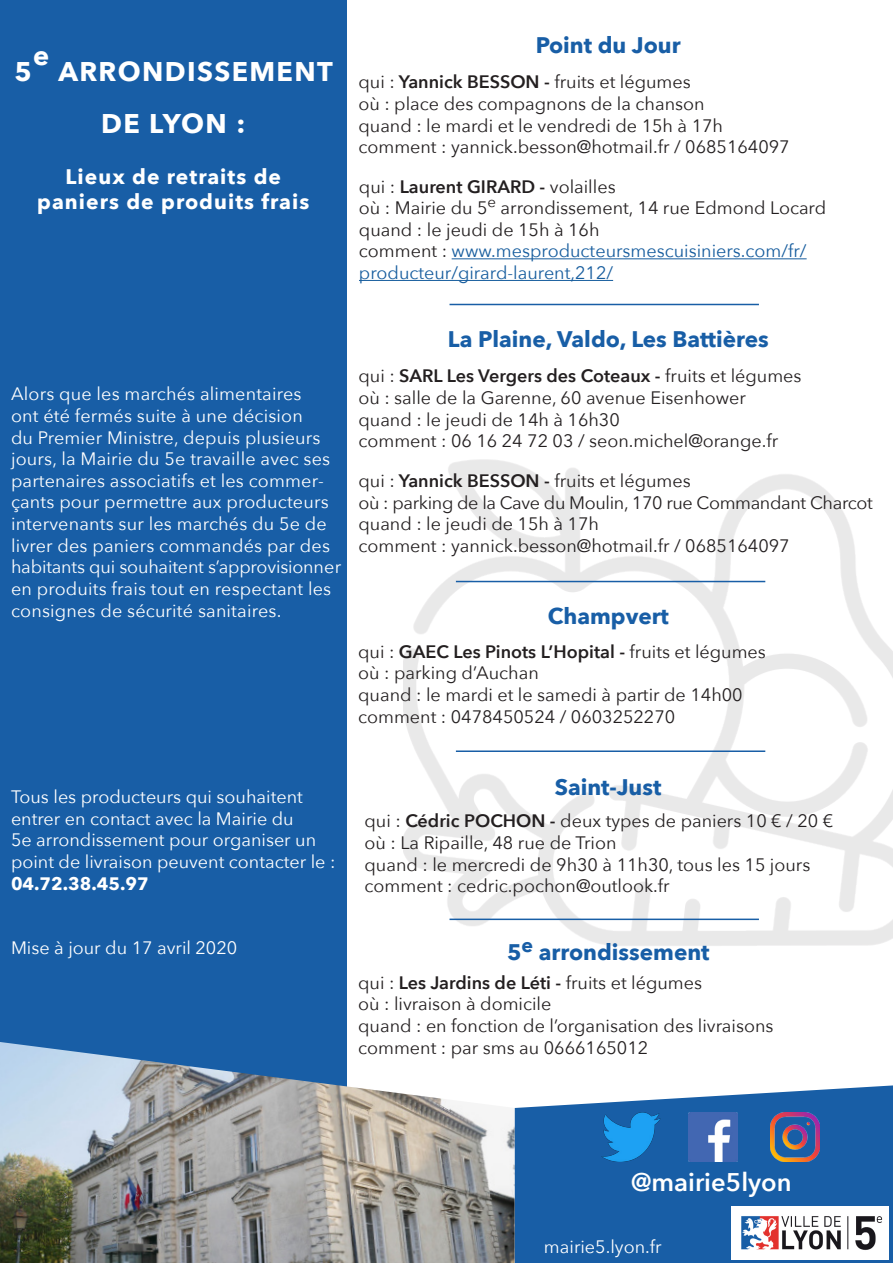
<style>
.page{position:relative;width:893px;height:1263px;background:#fff}
.page>*{position:absolute;margin:0;border:0;box-sizing:border-box;transform-origin:0 0}
.t1{font:700 27px/52.2px "Avenir Next";letter-spacing:.05em;color:#fff}
.t2{font:600 25.5px "Avenir Next";color:#fff}
.t3{font:700 22.5px "Avenir Next";color:#185ea6}
.t4{font:700 21px "Avenir Next";letter-spacing:.05em;color:#fff}
.t5{font:18px "Avenir Next";color:#231f20}
.t6{font:18px/21.6px "Avenir Next";letter-spacing:.01em;color:#fff}
.t7{font:600 18px "Avenir Next";color:#231f20}
.t8{font:18px/21.6px "Avenir Next";color:#175d9e}
.t9{font:18px "Avenir Next";letter-spacing:-.02em;color:#231f20}
.s1{font-weight:600}
.s2{font-weight:400}
.s3{color:#231f20}
.s4{font-weight:700}
</style>
<div class="page">
<div style="left:0;top:0;width:347px;height:1110px;background:#185ea6"></div>
<svg style="left:514px;top:1085px;width:379px;height:178px;background:#2e6dae"></svg>
<img style="left:0;top:1042px;width:514px;height:221px">
<img style="left:731px;top:1206px;width:157px;height:53px">
<img style="left:601px;top:1112px;width:60px;height:49px">
<img style="left:688px;top:1112px;width:49px;height:49px">
<img style="left:770px;top:1112px;width:49px;height:49px">
<img style="left:404px;top:459px;width:489px;height:487px">
<hr style="left:456px;top:581px;width:309px;height:1px;background:#185ea6">
<hr style="left:449px;top:304px;width:310px;height:1px;background:#185ea6">
<hr style="left:456px;top:750px;width:309px;height:2px;background:#185ea6">
<hr style="left:449px;top:918px;width:310px;height:2px;background:#185ea6">
<hr style="left:452px;top:258px;width:355px;height:1px;background:#175d9e">
<hr style="left:359px;top:280px;width:254px;height:1px;background:#175d9e">
<p class="t1" style="left:33px;top:29px;width:18px">e</p>
<p class="t1" style="left:101px;top:45px;width:233px;text-indent:-43px">ARRONDISSEMENT<br>DE LYON :</p>
<p class="t4" style="left:65px;top:158px;width:217px">Lieux de retraits de</p>
<p class="t4" style="left:37px;top:183px;width:274px">paniers de produits frais</p>
<p class="t1" style="left:15px;top:45px;width:19px">5</p>
<p class="t3" style="left:536px;top:26px;width:146px">Point du Jour</p>
<p class="t5" style="left:358px;top:67px;width:334px">qui : <span class="s1">Yannick BESSON -</span> fruits et légumes</p>
<p class="t5" style="left:358px;top:89px;width:348px">où : place des compagnons de la chanson</p>
<p class="t5" style="left:358px;top:110px;width:366px">quand : le mardi et le vendredi de 15h à 17h</p>
<p class="t5" style="left:358px;top:132px;width:433px">comment : yannick.besson@hotmail.fr / 0685164097</p>
<p class="t7" style="left:359px;top:171px;width:258px"><span class="s2">qui :</span> Laurent GIRARD - <span class="s2">volailles</span></p>
<p class="t5" style="left:359px;top:193px;width:469px">où : Mairie du 5<sup>e</sup> arrondissement, 14 rue Edmond Locard</p>
<p class="t5" style="left:359px;top:214px;width:242px">quand : le jeudi de 15h à 16h</p>
<p class="t8" style="left:359px;top:240px;width:449px"><span class="s3">comment :</span> www.mesproducteursmescuisiniers.com/fr/ producteur/girard-laurent,212/</p>
<p class="t6" style="left:11px;top:383px;width:332px">Alors que les marchés alimentaires<br>ont été fermés suite à une décision<br>du Premier Ministre, depuis plusieurs jours, la Mairie du 5e travaille avec ses partenaires associatifs et les commer&shy;çants pour permettre aux producteurs intervenants sur les marchés du 5e de livrer des paniers commandés par des habitants qui souhaitent s’approvisionner en produits frais tout en respectant les consignes de sécurité sanitaires.</p>
<p class="t3" style="left:448px;top:320px;width:322px">La Plaine, Valdo, Les Battières</p>
<p class="t7" style="left:358px;top:361px;width:445px"><span class="s2">qui :</span> SARL Les Vergers des Coteaux - <span class="s2">fruits et légumes</span></p>
<p class="t5" style="left:358px;top:383px;width:389px">où : salle de la Garenne, 60 avenue Eisenhower</p>
<p class="t5" style="left:358px;top:404px;width:263px">quand : le jeudi de 14h à 16h30</p>
<p class="t5" style="left:358px;top:426px;width:421px">comment : 06 16 24 72 03 / seon.michel@orange.fr</p>
<p class="t5" style="left:358px;top:466px;width:334px">qui : <span class="s1">Yannick BESSON -</span> fruits et légumes</p>
<p class="t9" style="left:358px;top:487px;width:516px">où : parking de la Cave du Moulin, 170 rue Commandant Charcot</p>
<p class="t5" style="left:358px;top:509px;width:242px">quand : le jeudi de 15h à 17h</p>
<p class="t5" style="left:358px;top:530px;width:433px">comment : yannick.besson@hotmail.fr / 0685164097</p>
<p class="t3" style="left:548px;top:597px;width:123px">Champvert</p>
<p class="t7" style="left:358px;top:636px;width:409px"><span class="s2">qui :</span> GAEC Les Pinots L’Hopital - <span class="s2">fruits et légumes</span></p>
<p class="t5" style="left:358px;top:658px;width:182px">où : parking d’Auchan</p>
<p class="t5" style="left:358px;top:679px;width:386px">quand : le mardi et le samedi à partir de 14h00</p>
<p class="t5" style="left:358px;top:701px;width:319px">comment : 0478450524 / 0603252270</p>
<p class="t6" style="left:11px;top:785px;width:326px">Tous les producteurs qui souhaitent entrer en contact avec la Mairie du<br>5e arrondissement pour organiser un point de livraison peuvent contacter le :<br><span class="s4">04.72.38.45.97</span></p>
<p class="t6" style="left:11px;top:936px;width:228px">Mise à jour du 17 avril 2020</p>
<p class="t3" style="left:555px;top:767px;width:108px">Saint-Just</p>
<p class="t5" style="left:365px;top:806px;width:470px">qui : <span class="s1">Cédric POCHON -</span> deux types de paniers 10 € / 20 €</p>
<p class="t5" style="left:365px;top:827px;width:253px">où : La Ripaille, 48 rue de Trion</p>
<p class="t5" style="left:365px;top:849px;width:447px">quand : le mercredi de 9h30 à 11h30, tous les 15 jours</p>
<p class="t5" style="left:365px;top:871px;width:307px">comment : cedric.pochon@outlook.fr</p>
<p class="t3" style="left:507px;top:932px;width:204px">5<sup>e</sup> arrondissement</p>
<p class="t5" style="left:358px;top:967px;width:345px">qui : <span class="s1">Les Jardins de Léti -</span> fruits et légumes</p>
<p class="t5" style="left:358px;top:989px;width:195px">où : livraison à domicile</p>
<p class="t5" style="left:358px;top:1010px;width:417px">quand : en fonction de l’organisation des livraisons</p>
<p class="t5" style="left:358px;top:1032px;width:292px">comment : par sms au 0666165012</p>
<p class="t2" style="left:631px;top:1161px;width:162px">@mairie5lyon</p>
<p class="t6" style="left:544px;top:1235px;width:119px">mairie5.lyon.fr</p>
</div>
